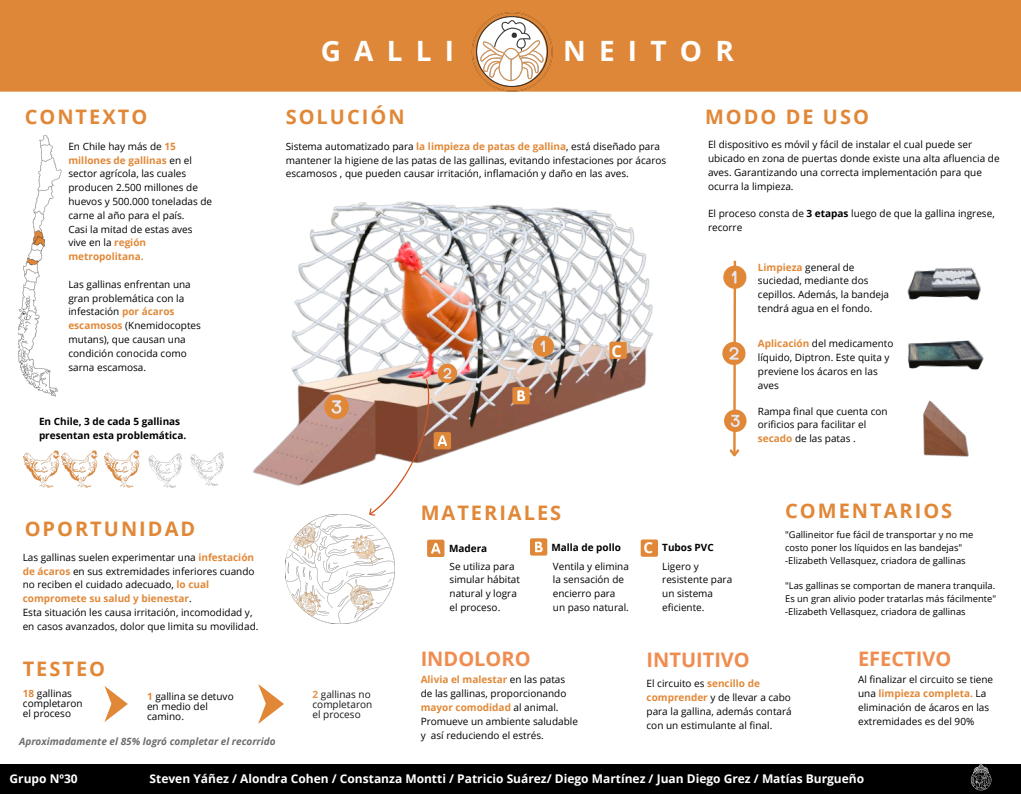
<style>
.page{position:relative;width:1021px;height:794px;background:#fff}
.page>*{position:absolute;margin:0;border:0;box-sizing:border-box;transform-origin:0 0}
.t1{font:700 28px "Open Sans";letter-spacing:.47em;color:#fff}
.t2{font:700 20px "Open Sans";letter-spacing:.1em;color:#e18838}
.t3{font:700 20px "Open Sans";color:#ef8d50}
.t4{font:700 16.32px "Open Sans";color:#fff}
.t5{font:700 15.12px "Open Sans";color:#fff}
.t6{font:700 12px "Open Sans";color:#fff}
.t7{font:10px/13.8px "Open Sans";color:#000}
.t8{font:700 10px/13.8px "Open Sans";color:#000}
.t9{font:italic 700 10px "Open Sans";color:#000}
.t10{font:9.96px/13.8px "Open Sans";color:#000}
.t11{font:700 9.96px "Open Sans";color:#000}
.t12{font:9.32px/12.9px "Open Sans";color:#000}
.s1{font-weight:700;color:#e18838}
.s2{font-weight:700}
</style>
<div class="page">
<img style="left:148px;top:453px;width:34px;height:35px">
<img style="left:190px;top:452px;width:34px;height:34px">
<div style="left:0;top:764px;width:1020px;height:30px;background:#000"></div>
<div style="left:0;top:0;width:1021px;height:92px;background:#df8738"></div>
<img style="left:19px;top:135px;width:43px;height:262px">
<img style="left:23px;top:450px;width:75px;height:38px">
<img style="left:104px;top:450px;width:36px;height:38px">
<img style="left:970px;top:764px;width:22px;height:27px">
<img style="left:907px;top:267px;width:74px;height:34px">
<img style="left:908px;top:340px;width:76px;height:30px">
<img style="left:923px;top:400px;width:46px;height:57px">
<div style="left:723px;top:266px;width:23px;height:23px;background:#e18838;border-radius:50%"></div>
<div style="left:722px;top:342px;width:23px;height:23px;background:#e18838;border-radius:50%"></div>
<div style="left:724px;top:409px;width:22px;height:23px;background:#e18838;border-radius:50%"></div>
<svg style="left:727px;top:260px;width:14px;height:197px"></svg>
<img style="left:253px;top:201px;width:400px;height:285px">
<div style="left:533px;top:336px;width:21px;height:21px;background:#e18838;border-radius:50%"></div>
<svg style="left:540px;top:340px;width:5px;height:12px"></svg>
<div style="left:324px;top:394px;width:25px;height:25px;background:#e18838;border-radius:50%"></div>
<svg style="left:331px;top:400px;width:10px;height:14px"></svg>
<img style="left:286px;top:514px;width:109px;height:109px">
<div style="left:438px;top:364px;width:19px;height:19px;background:#e18838;border-radius:50%"></div>
<img style="left:470px;top:0;width:88px;height:92px">
<svg style="left:104px;top:686px;width:24px;height:36px"></svg>
<svg style="left:258px;top:684px;width:26px;height:40px"></svg>
<div style="left:512px;top:387px;width:17px;height:17px;background:#e18838;border-radius:2px"></div>
<svg style="left:517px;top:390px;width:8px;height:11px"></svg>
<div style="left:427px;top:540px;width:17px;height:17px;background:#df8738;border-radius:2px"></div>
<svg style="left:431px;top:543px;width:9px;height:11px"></svg>
<div style="left:530px;top:538px;width:17px;height:17px;background:#e18838;border-radius:2px"></div>
<svg style="left:535px;top:541px;width:8px;height:11px"></svg>
<div style="left:640px;top:539px;width:18px;height:18px;background:#e18838;border-radius:2px"></div>
<div style="left:609px;top:342px;width:18px;height:17px;background:#e18838;border-radius:2px"></div>
<svg style="left:364px;top:368px;width:87px;height:154px"></svg>
<p class="t2" style="left:25px;top:103px;width:124px">CONTEXTO</p>
<p class="t7" style="left:68px;top:139px;width:145px">En Chile hay más de <span class="s1">15 millones de gallinas</span> en el sector agrícola, las cuales producen 2.500 millones de huevos y 500.000 toneladas de carne al año para el país.</p>
<p class="t7" style="left:68px;top:222px;width:126px">Casi la mitad de estas aves vive en la <span class="s1">región metropolitana.</span></p>
<p class="t7" style="left:68px;top:277px;width:134px">Las gallinas enfrentan una gran problemática con la infestación <span class="s1">por ácaros escamosos</span> (Knemidocoptes mutans), que causan una condición conocida como sarna escamosa.</p>
<p class="t8" style="left:39px;top:415px;width:149px">En Chile, 3 de cada 5 gallinas presentan esta problemática.</p>
<p class="t1" style="left:321px;top:31px;width:135px">GALLI</p>
<p class="t2" style="left:286px;top:103px;width:120px">SOLUCIÓN</p>
<p class="t1" style="left:563px;top:31px;width:172px">NEITOR</p>
<p class="t2" style="left:705px;top:103px;width:165px">MODO DE USO</p>
<p class="t7" style="left:286px;top:139px;width:382px">Sistema automatizado para <span class="s1">la limpieza de patas de gallina</span>, está diseñado para mantener la higiene de las patas de las gallinas, evitando infestaciones por ácaros escamosos , que pueden causar irritación, inflamación y daño en las aves.</p>
<h1 class="t4" style="left:611px;top:339px;width:12px">C</h1>
<p class="t7" style="left:708px;top:138px;width:293px">El dispositivo es móvil y fácil de instalar el cual puede ser ubicado en zona de puertas donde existe una alta afluencia de aves. Garantizando una correcta implementación para que ocurra la limpieza.</p>
<p class="t7" style="left:708px;top:207px;width:288px">El proceso consta de <span class="s2">3 etapas</span> luego de que la gallina ingrese, recorre</p>
<p class="t7" style="left:758px;top:260px;width:133px"><span class="s1">Limpieza</span> general de suciedad, mediante dos cepillos. Además, la bandeja tendrá agua en el fondo.</p>
<p class="t7" style="left:758px;top:336px;width:137px"><span class="s1">Aplicación</span> del medicamento líquido, Diptron. Este quita y previene los ácaros en las aves</p>
<p class="t7" style="left:758px;top:404px;width:131px">Rampa final que cuenta con orificios para facilitar el <span class="s1">secado</span> de las patas .</p>
<p class="t2" style="left:25px;top:514px;width:172px">OPORTUNIDAD</p>
<p class="t7" style="left:23px;top:550px;width:233px">Las gallinas suelen experimentar una <span class="s1">infestación de ácaros</span> en sus extremidades inferiores cuando no reciben el cuidado adecuado, <span class="s1">lo cual compromete su salud y bienestar</span>.</p>
<p class="t7" style="left:23px;top:605px;width:237px">Esta situación les causa irritación, incomodidad y, en casos avanzados, dolor que limita su movilidad.</p>
<h4 class="t2" style="left:23px;top:655px;width:84px">TESTEO</h4>
<h2 class="t7" style="left:23px;top:688px;width:61px;line-height:9.9px"><span class="s1">18</span> gallinas completaron</h2>
<h2 class="t7" style="left:23px;top:706px;width:50px">el proceso</h2>
<h2 class="t7" style="left:147px;top:691px;width:88px;line-height:9.9px"><span class="s1">1</span> gallina se detuvo en medio del camino.</h2>
<p class="t9" style="left:19px;top:734px;width:258px">Aproximadamente el 85% logró completar el recorrido</p>
<p class="t7" style="left:312px;top:689px;width:61px;line-height:9.9px"><span class="s1">2</span> gallinas no completaron el proceso</p>
<h2 class="t2" style="left:421px;top:498px;width:142px">MATERIALES</h2>
<h1 class="t5" style="left:643px;top:536px;width:11px">C</h1>
<p class="t11" style="left:449px;top:541px;width:40px">Madera</p>
<p class="t11" style="left:551px;top:540px;width:71px">Malla de pollo</p>
<p class="t10" style="left:449px;top:559px;width:72px">Se utiliza para simular hábitat natural y logra el proceso.</p>
<p class="t10" style="left:662px;top:559px;width:71px">Ligero y resistente para un sistema eficiente.</p>
<p class="t11" style="left:662px;top:540px;width:53px">Tubos PVC</p>
<p class="t10" style="left:553px;top:559px;width:78px">Ventila y elimina la sensación de encierro para un paso natural.</p>
<p class="t2" style="left:785px;top:496px;width:169px">COMENTARIOS</p>
<h2 class="t12" style="left:785px;top:528px;width:190px">"Gallineitor fue fácil de transportar y no me costo poner los líquidos en las bandejas"</h2>
<p class="t12" style="left:785px;top:553px;width:182px">-Elizabeth Vellasquez, criadora de gallinas</p>
<h2 class="t12" style="left:785px;top:579px;width:212px;text-align:justify">"Las gallinas se comportan de manera tranquila.<br>Es un gran alivio poder tratarlas más fácilmente" -Elizabeth Vellasquez, criadora de gallinas</h2>
<p class="t3" style="left:421px;top:644px;width:111px">INDOLORO</p>
<p class="t7" style="left:421px;top:673px;width:159px"><span class="s1">Alivia el malestar</span> en las patas de las gallinas, proporcionando <span class="s1">mayor comodidad</span> al animal.<br>Promueve un ambiente saludable y así reduciendo el estrés.</p>
<p class="t3" style="left:646px;top:646px;width:105px">INTUITIVO</p>
<p class="t3" style="left:858px;top:644px;width:95px">EFECTIVO</p>
<p class="t7" style="left:858px;top:673px;width:137px">Al finalizar el circuito se tiene una <span class="s1">limpieza completa.</span> La eliminación de ácaros en las extremidades es del 90%</p>
<p class="t7" style="left:646px;top:676px;width:147px">El circuito es <span class="s1">sencillo de comprender</span> y de llevar a cabo para la gallina, además contará con un estimulante al final.</p>
<p class="t6" style="left:10px;top:770px;width:70px">Grupo Nº30</p>
<p class="t6" style="left:150px;top:770px;width:716px">Steven Yáñez / Alondra Cohen / Constanza Montti / Patricio Suárez/ Diego Martínez / Juan Diego Grez / Matías Burgueño</p>
</div>
